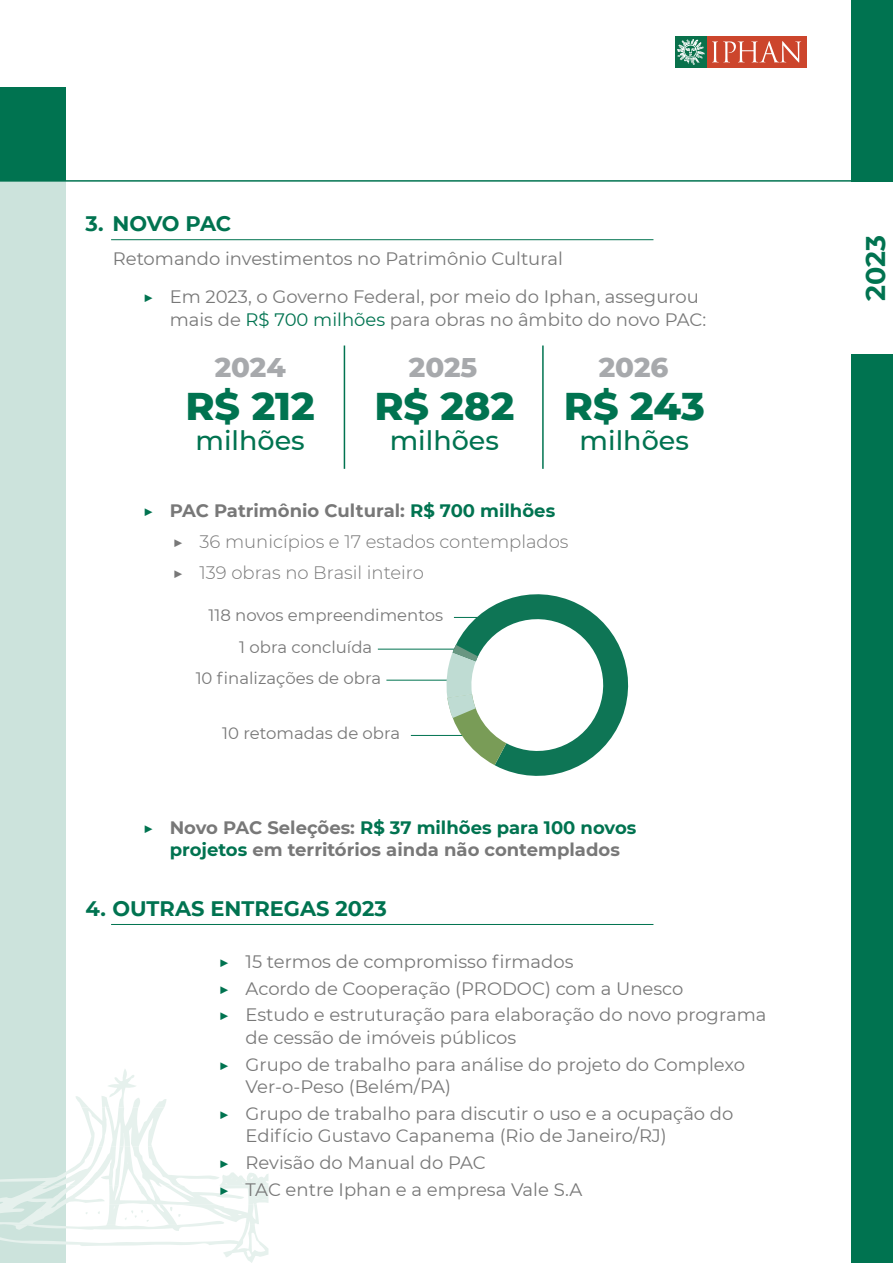
<style>
.page{position:relative;width:893px;height:1263px;background:#fff}
.page>*{position:absolute;margin:0;border:0;box-sizing:border-box;transform-origin:0 0}
.t1{font:800 39.45px "Montserrat";color:#007350}
.t2{font:800 27.6px "Montserrat";color:#a7a9ac}
.t3{font:500 27px "Montserrat";color:#007350}
.t4{font:700 27px "Montserrat";color:#007350}
.t5{font:700 21px "Montserrat";color:#007350}
.t6{font:18px/22.5px "Montserrat";color:#787878}
.t7{font:700 18px/22.5px "Montserrat";color:#787878;text-align:center}
.t8{font:300 18px "Montserrat";color:#787878}
.t9{font:16.5px "Montserrat";color:#787878}
.s1{color:#007350}
.s2{font-weight:400;color:#007350}
.s3{font-weight:400}
</style>
<div class="page">
<div style="left:0;top:182px;width:66px;height:1081px;background:#cce3dc"></div>
<div style="left:706px;top:36px;width:101px;height:32px;background:#cc452c"></div>
<div style="left:675px;top:36px;width:31px;height:32px;background:#09714b"></div>
<svg style="left:712px;top:41px;width:89px;height:22px"></svg>
<svg style="left:677px;top:39px;width:28px;height:26px"></svg>
<div style="left:852px;top:0;width:41px;height:182px;background:#007350"></div>
<div style="left:0;top:87px;width:66px;height:94px;background:#007350"></div>
<div style="left:852px;top:355px;width:41px;height:908px;background:#007350"></div>
<hr style="left:111px;top:239px;width:542px;height:1px;background:#007350">
<hr style="left:111px;top:924px;width:542px;height:1px;background:#007350">
<hr style="left:0;top:180px;width:858px;height:2px;background:#007350">
<svg style="left:0;top:1069px;width:268px;height:194px"></svg>
<hr style="left:344px;top:345px;width:1px;height:124px;background:#007350">
<hr style="left:542px;top:345px;width:2px;height:124px;background:#007350">
<hr style="left:386px;top:680px;width:85px;height:1px;background:#007350">
<hr style="left:378px;top:649px;width:84px;height:1px;background:#007350">
<hr style="left:411px;top:735px;width:60px;height:1px;background:#007350">
<svg style="left:445px;top:594px;width:184px;height:182px"></svg>
<p class="t5" style="left:86px;top:208px;width:147px">3. NOVO PAC</p>
<p class="t6" style="left:113px;top:247px;width:452px">Retomando investimentos no Patrimônio Cultural</p>
<p class="t6" style="left:170px;top:285px;width:538px;text-indent:-27px"><span class="s1">▶</span> Em 2023, o Governo Federal, por meio do Iphan, assegurou mais de <span class="s1">R$ 700 milhões</span> para obras no âmbito do novo PAC:</p>
<p class="t2" style="left:215px;top:346px;width:72px">2024</p>
<p class="t2" style="left:409px;top:346px;width:70px">2025</p>
<p class="t2" style="left:599px;top:346px;width:71px">2026</p>
<p class="t1" style="left:185px;top:377px;width:131px">R$ 212</p>
<p class="t3" style="left:196px;top:421px;width:111px">milhões</p>
<p class="t1" style="left:374px;top:377px;width:141px">R$ 282</p>
<p class="t3" style="left:390px;top:421px;width:111px">milhões</p>
<p class="t1" style="left:564px;top:377px;width:143px">R$ 243</p>
<p class="t3" style="left:580px;top:421px;width:111px">milhões</p>
<p class="t7" style="left:143px;top:498px;width:414px"><span class="s2">▶</span> PAC Patrimônio Cultural: <span class="s1">R$ 700 milhões</span></p>
<p class="t8" style="left:173px;top:529px;width:397px"><span class="s3">▶</span> 36 municípios e 17 estados contemplados</p>
<p class="t8" style="left:173px;top:560px;width:253px"><span class="s3">▶</span> 139 obras no Brasil inteiro</p>
<p class="t9" style="left:208px;top:604px;width:236px">118 novos empreendimentos</p>
<p class="t9" style="left:239px;top:635px;width:135px">1 obra concluída</p>
<p class="t9" style="left:196px;top:666px;width:187px">10 finalizações de obra</p>
<p class="t9" style="left:222px;top:722px;width:180px">10 retomadas de obra</p>
<p class="t7" style="left:143px;top:815px;width:495px"><span class="s2">▶</span> Novo PAC Seleções: <span class="s1">R$ 37 milhões para 100 novos projetos</span> em territórios ainda não contemplados</p>
<p class="t5" style="left:86px;top:893px;width:303px">4. OUTRAS ENTREGAS 2023</p>
<p class="t6" style="left:219px;top:949px;width:356px"><span class="s1">▶</span> 15 termos de compromisso firmados</p>
<p class="t6" style="left:219px;top:976px;width:466px"><span class="s1">▶</span> Acordo de Cooperação (PRODOC) com a Unesco</p>
<p class="t6" style="left:246px;top:1003px;width:522px;text-indent:-27px"><span class="s1">▶</span> Estudo e estruturação para elaboração do novo programa de cessão de imóveis públicos</p>
<p class="t6" style="left:246px;top:1052px;width:501px;text-indent:-27px"><span class="s1">▶</span> Grupo de trabalho para análise do projeto do Complexo<br>Ver-o-Peso (Belém/PA)</p>
<p class="t6" style="left:246px;top:1101px;width:489px;text-indent:-27px"><span class="s1">▶</span> Grupo de trabalho para discutir o uso e a ocupação do<br>Edifício Gustavo Capanema (Rio de Janeiro/RJ)</p>
<p class="t6" style="left:219px;top:1151px;width:269px"><span class="s1">▶</span> Revisão do Manual do PAC</p>
<p class="t6" style="left:219px;top:1177px;width:365px"><span class="s1">▶</span> TAC entre Iphan e a empresa Vale S.A</p>
<p class="t4" style="left:856px;top:301px;width:67px;rotate:-90deg">2023</p>
</div>
